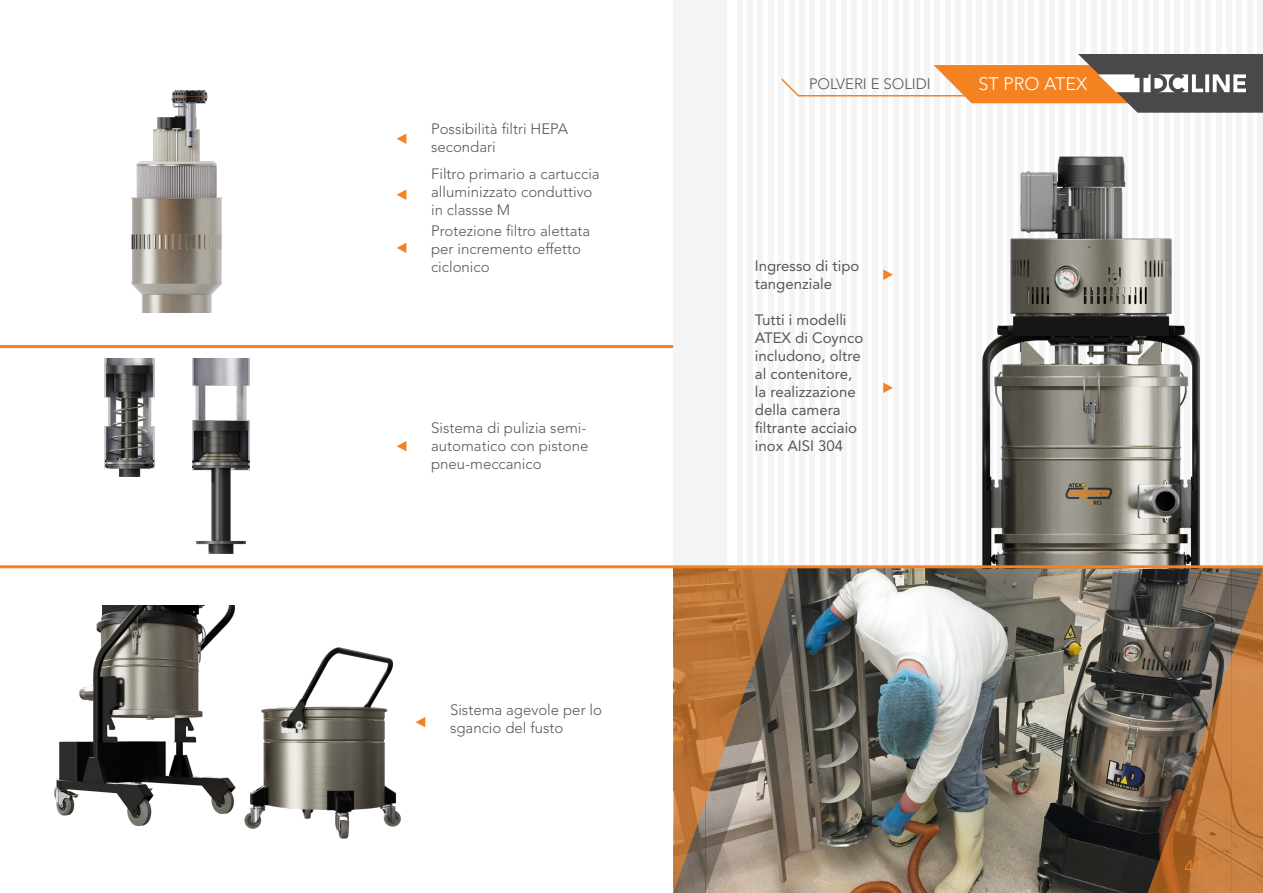
<style>
.page{position:relative;width:1263px;height:893px;background:#fff}
.page>*{position:absolute;margin:0;border:0;box-sizing:border-box;transform-origin:0 0}
.t1{font:300 18px "Avenir LT Std";color:#fff}
.t2{font:18px "Avenir";color:#f58220}
.t3{font:300 15px/18px "Avenir LT Std";color:#57585a}
.t4{font:15px/18px "Avenir LT Std";color:#57585a}
</style>
<div class="page">
<div style="left:673px;top:0;width:54px;height:568px;background:#f4f4f4"></div>
<div style="left:737px;top:0;width:5px;height:568px;background:#f4f4f4"></div>
<div style="left:903px;top:0;width:6px;height:568px;background:#f4f4f4"></div>
<div style="left:1216px;top:0;width:5px;height:568px;background:#f4f4f4"></div>
<div style="left:820px;top:0;width:6px;height:568px;background:#f4f4f4"></div>
<div style="left:1132px;top:0;width:6px;height:568px;background:#f4f4f4"></div>
<div style="left:987px;top:0;width:5px;height:568px;background:#f4f4f4"></div>
<div style="left:778px;top:0;width:6px;height:568px;background:#f4f4f4"></div>
<div style="left:1091px;top:0;width:5px;height:568px;background:#f4f4f4"></div>
<div style="left:945px;top:0;width:5px;height:568px;background:#f4f4f4"></div>
<div style="left:1257px;top:0;width:6px;height:568px;background:#f4f4f4"></div>
<div style="left:862px;top:0;width:5px;height:568px;background:#f4f4f4"></div>
<div style="left:1174px;top:0;width:6px;height:568px;background:#f4f4f4"></div>
<div style="left:1028px;top:0;width:6px;height:568px;background:#f4f4f4"></div>
<div style="left:758px;top:0;width:5px;height:568px;background:#f4f4f4"></div>
<div style="left:1070px;top:0;width:5px;height:568px;background:#f4f4f4"></div>
<div style="left:924px;top:0;width:6px;height:568px;background:#f4f4f4"></div>
<div style="left:1236px;top:0;width:6px;height:568px;background:#f4f4f4"></div>
<div style="left:841px;top:0;width:5px;height:568px;background:#f4f4f4"></div>
<div style="left:1153px;top:0;width:6px;height:568px;background:#f4f4f4"></div>
<div style="left:1007px;top:0;width:6px;height:568px;background:#f4f4f4"></div>
<div style="left:799px;top:0;width:6px;height:568px;background:#f4f4f4"></div>
<div style="left:1112px;top:0;width:5px;height:568px;background:#f4f4f4"></div>
<div style="left:966px;top:0;width:5px;height:568px;background:#f4f4f4"></div>
<div style="left:882px;top:0;width:6px;height:568px;background:#f4f4f4"></div>
<div style="left:1195px;top:0;width:5px;height:568px;background:#f4f4f4"></div>
<div style="left:1049px;top:0;width:6px;height:568px;background:#f4f4f4"></div>
<div style="left:747px;top:0;width:6px;height:568px;background:#f4f4f4"></div>
<div style="left:914px;top:0;width:5px;height:568px;background:#f4f4f4"></div>
<div style="left:1226px;top:0;width:6px;height:568px;background:#f4f4f4"></div>
<div style="left:830px;top:0;width:6px;height:568px;background:#f4f4f4"></div>
<div style="left:1143px;top:0;width:5px;height:568px;background:#f4f4f4"></div>
<div style="left:997px;top:0;width:6px;height:568px;background:#f4f4f4"></div>
<div style="left:789px;top:0;width:5px;height:568px;background:#f4f4f4"></div>
<div style="left:1101px;top:0;width:6px;height:568px;background:#f4f4f4"></div>
<div style="left:955px;top:0;width:6px;height:568px;background:#f4f4f4"></div>
<div style="left:872px;top:0;width:6px;height:568px;background:#f4f4f4"></div>
<div style="left:1184px;top:0;width:6px;height:568px;background:#f4f4f4"></div>
<div style="left:1039px;top:0;width:5px;height:568px;background:#f4f4f4"></div>
<div style="left:768px;top:0;width:5px;height:568px;background:#f4f4f4"></div>
<div style="left:1080px;top:0;width:6px;height:568px;background:#f4f4f4"></div>
<div style="left:935px;top:0;width:5px;height:568px;background:#f4f4f4"></div>
<div style="left:1247px;top:0;width:5px;height:568px;background:#f4f4f4"></div>
<div style="left:851px;top:0;width:6px;height:568px;background:#f4f4f4"></div>
<div style="left:1164px;top:0;width:5px;height:568px;background:#f4f4f4"></div>
<div style="left:1018px;top:0;width:5px;height:568px;background:#f4f4f4"></div>
<div style="left:810px;top:0;width:5px;height:568px;background:#f4f4f4"></div>
<div style="left:1122px;top:0;width:5px;height:568px;background:#f4f4f4"></div>
<div style="left:976px;top:0;width:6px;height:568px;background:#f4f4f4"></div>
<div style="left:893px;top:0;width:5px;height:568px;background:#f4f4f4"></div>
<div style="left:1205px;top:0;width:6px;height:568px;background:#f4f4f4"></div>
<div style="left:1059px;top:0;width:6px;height:568px;background:#f4f4f4"></div>
<svg style="left:781px;top:77px;width:18px;height:21px"></svg>
<hr style="left:798px;top:95px;width:174px;height:2px;background:#f58220">
<img style="left:105px;top:359px;width:50px;height:117px">
<img style="left:192px;top:359px;width:58px;height:195px">
<img style="left:54px;top:605px;width:347px;height:234px">
<hr style="left:0;top:345px;width:673px;height:3px;background:#f58220">
<svg style="left:416px;top:717px;width:9px;height:10px"></svg>
<svg style="left:397px;top:441px;width:9px;height:10px"></svg>
<img style="left:131px;top:90px;width:92px;height:223px">
<svg style="left:397px;top:189px;width:9px;height:11px"></svg>
<svg style="left:397px;top:243px;width:9px;height:10px"></svg>
<svg style="left:397px;top:134px;width:9px;height:10px"></svg>
<img style="left:821px;top:568px;width:295px;height:325px">
<svg style="left:673px;top:568px;width:148px;height:325px;background:#987656"></svg>
<svg style="left:1116px;top:568px;width:147px;height:325px;background:#806044"></svg>
<img style="left:982px;top:156px;width:219px;height:409px">
<hr style="left:0;top:565px;width:1263px;height:3px;background:#f58220">
<svg style="left:933px;top:54px;width:330px;height:59px"></svg>
<svg style="left:883px;top:269px;width:10px;height:11px"></svg>
<svg style="left:883px;top:383px;width:10px;height:10px"></svg>
<p class="t3" style="left:431px;top:119px;width:138px">Possibilità filtri HEPA secondari</p>
<p class="t3" style="left:431px;top:165px;width:170px">Filtro primario a cartuccia alluminizzato conduttivo in classse M</p>
<p class="t3" style="left:431px;top:221px;width:161px">Protezione filtro alettata per incremento effetto ciclonico</p>
<p class="t3" style="left:431px;top:419px;width:159px">Sistema di pulizia semi&shy;automatico con pistone pneu-meccanico</p>
<p class="t3" style="left:450px;top:701px;width:154px">Sistema agevole per lo sgancio del fusto</p>
<p class="t3" style="left:809px;top:74px;width:123px">POLVERI E SOLIDI</p>
<p class="t1" style="left:978px;top:73px;width:110px">ST PRO ATEX</p>
<p class="t4" style="left:755px;top:257px;width:106px">Ingresso di tipo tangenziale</p>
<p class="t4" style="left:755px;top:311px;width:110px">Tutti i modelli<br>ATEX di Coynco includono, oltre al contenitore, la realizzazione della camera filtrante acciaio inox AISI 304</p>
<p class="t2" style="left:1184px;top:853px;width:22px">41</p>
</div>
